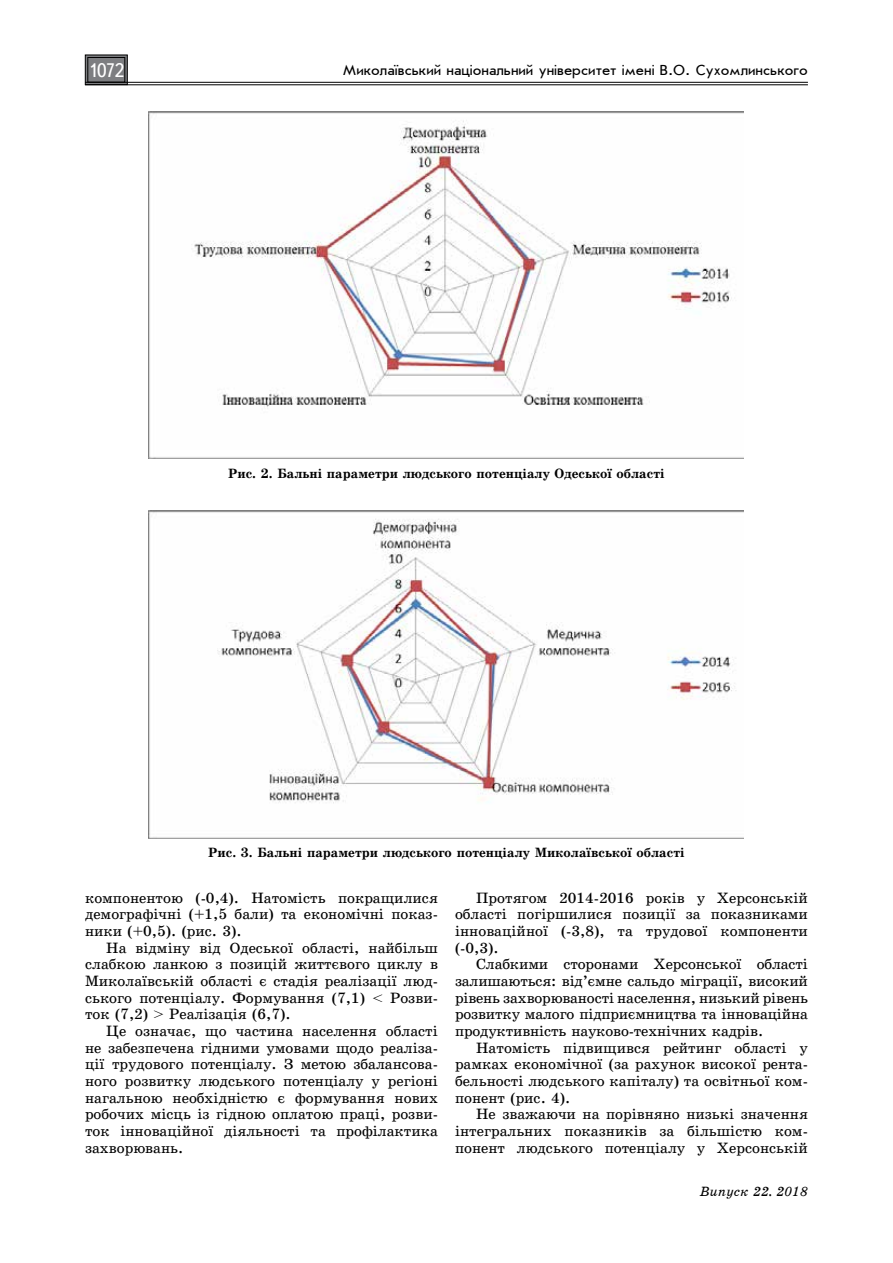
<style>
.page{position:relative;width:893px;height:1263px;background:#fff}
.page>*{position:absolute;margin:0;border:0;box-sizing:border-box;transform-origin:0 0}
.t1{font:19.5px "Ukrainian Text";color:#fff}
.t2{font:15px/16.6px "Ukrainian School";color:#000;text-align:justify}
.t3{font:15px "Ukrainian Journal Sans";color:#000}
.t4{font:700 13.5px "Ukrainian School";color:#000}
.t5{font:italic 13.5px "Ukrainian School";color:#000}
</style>
<div class="page">
<svg style="left:85px;top:54px;width:43px;height:31px"></svg>
<div style="left:88px;top:57px;width:37px;height:25px;border:1px solid #000"></div>
<hr style="left:85px;top:82px;width:723px;height:1px;background:#000">
<hr style="left:85px;top:85px;width:723px;height:1px;background:#000">
<img style="left:149px;top:112px;width:594px;height:347px">
<img style="left:149px;top:510px;width:595px;height:329px">
<h1 class="t1" style="left:88px;top:60px;width:38px">1072</h1>
<p class="t3" style="left:343px;top:63px;width:466px">Миколаївський національний університет імені В.О. Сухомлинського</p>
<p class="t4" style="left:228px;top:466px;width:438px">Рис. 2. Бальні параметри людського потенціалу Одеської області</p>
<p class="t4" style="left:208px;top:845px;width:478px">Рис. 3. Бальні параметри людського потенціалу Миколаївської області</p>
<p class="t2" style="left:85px;top:889px;width:354px">компонентою (-0,4). Натомість покращилися демографічні (+1,5 бали) та економічні показ&shy;ники (+0,5). (рис. 3).</p>
<p class="t2" style="left:85px;top:939px;width:354px;text-indent:21px">На відміну від Одеської області, найбільш слабкою ланкою з позицій життєвого циклу в Миколаївській області є стадія реалізації люд&shy;ського потенціалу. Формування (7,1) &lt; Розви&shy;ток (7,2) &gt; Реалізація (6,7).</p>
<p class="t2" style="left:85px;top:1023px;width:354px;text-indent:21px">Це означає, що частина населення області не забезпечена гідними умовами щодо реаліза&shy;ції трудового потенціалу. З метою збалансова&shy;ного розвитку людського потенціалу у регіоні нагальною необхідністю є формування нових робочих місць із гідною оплатою праці, розви&shy;ток інноваційної діяльності та профілактика захворювань.</p>
<p class="t2" style="left:455px;top:889px;width:354px;text-indent:21px">Протягом 2014-2016 років у Херсонській області погіршилися позиції за показниками інноваційної (-3,8), та трудової компоненти (-0,3).</p>
<p class="t2" style="left:455px;top:956px;width:354px;text-indent:21px">Слабкими сторонами Херсонської області залишаються: від’ємне сальдо міграції, високий рівень захворюваності населення, низький рівень розвитку малого підприємництва та інноваційна продуктивність науково-технічних кадрів.</p>
<p class="t2" style="left:455px;top:1039px;width:354px;text-indent:21px">Натомість підвищився рейтинг області у рамках економічної (за рахунок високої рента&shy;бельності людського капіталу) та освітньої ком&shy;понент (рис. 4).</p>
<p class="t2" style="left:455px;top:1106px;width:354px;text-indent:21px">Не зважаючи на порівняно низькі значення інтегральних показників за більшістю ком&shy;понент людського потенціалу у Херсонській</p>
<p class="t5" style="left:700px;top:1183px;width:109px">Випуск 22. 2018</p>
</div>
